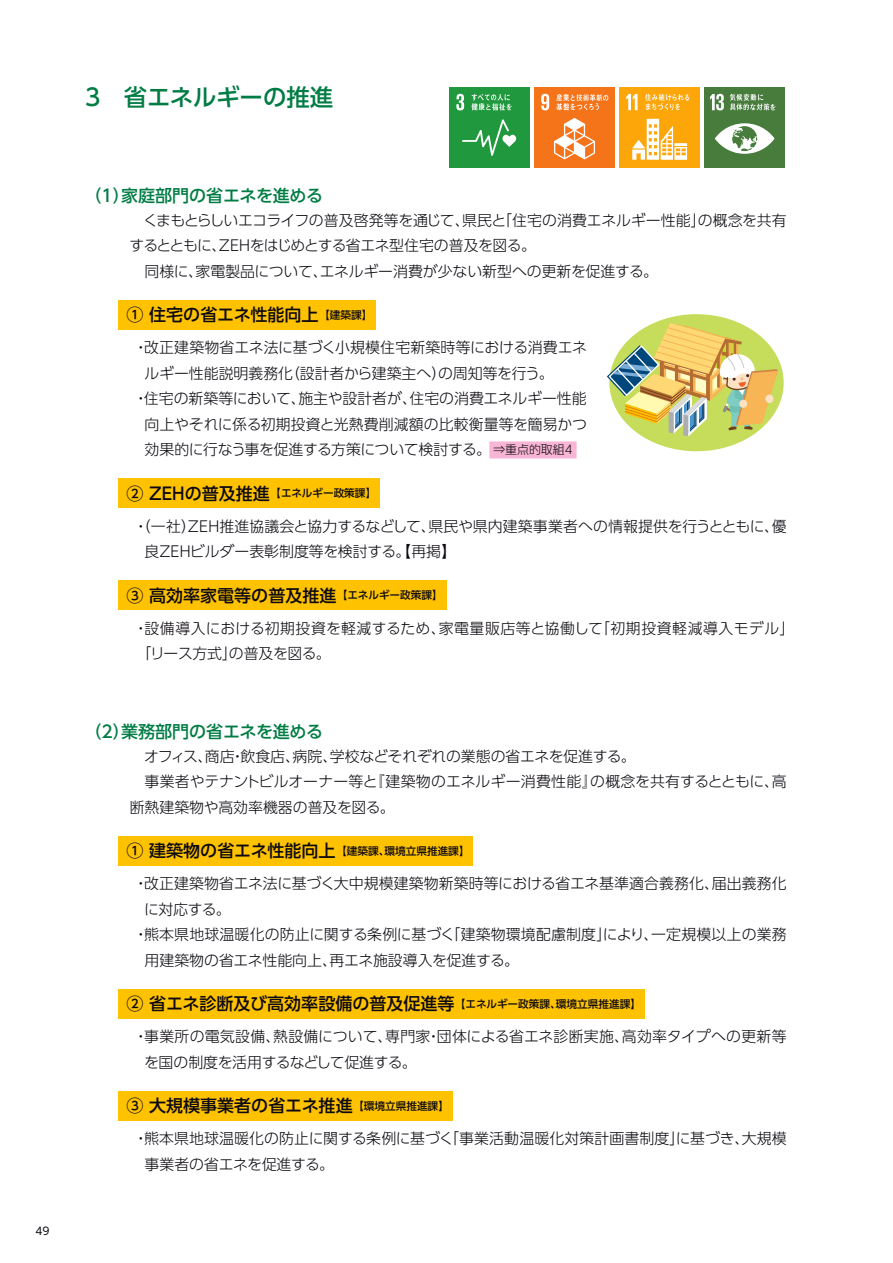
<style>
.page{position:relative;width:893px;height:1263px;background:#fff}
.page>*{position:absolute;margin:0;border:0;box-sizing:border-box;transform-origin:0 0}
.t1{font:500 23.4px "UD Shin Go Pro";letter-spacing:-.005em;color:#007c45}
.t2{font:500 16.95px "UD Shin Go Pro";color:#0c0910}
.t3{font:500 16.95px "UD Shin Go Pro";letter-spacing:-.01em;color:#007c45}
.t4{font:300 14.85px/25.5px "UD Shin Go Pro";color:#0c0910}
.t5{font:300 14.85px "UD Shin Go Pro";letter-spacing:-.025em;color:#0c0910}
.t6{font:300 14.85px "UD Shin Go Pro";letter-spacing:-.04em;color:#0c0910}
.t7{font:500 10.65px "UD Shin Go Pro";color:#0c0910}
.t8{font:10.65px "UD Shin Go NT Pro";color:#0c0910}
.s1{font-size:10.65px}
.s2{font-size:11.85px}
.s3{font-size:16.95px}
</style>
<div class="page">
<div style="left:118px;top:300px;width:258px;height:30px;background:#ffc200"></div>
<div style="left:489px;top:441px;width:88px;height:17px;background:#f8b5d5"></div>
<div style="left:118px;top:478px;width:262px;height:30px;background:#ffc200"></div>
<div style="left:118px;top:580px;width:328px;height:30px;background:#ffc200"></div>
<div style="left:118px;top:836px;width:355px;height:29px;background:#ffc200"></div>
<div style="left:118px;top:989px;width:526px;height:29px;background:#ffc200"></div>
<div style="left:118px;top:1091px;width:334px;height:29px;background:#ffc200"></div>
<div style="left:449px;top:87px;width:80px;height:81px;background:#20993e"></div>
<svg style="left:462px;top:119px;width:54px;height:37px"></svg>
<svg style="left:456px;top:94px;width:8px;height:16px"></svg>
<svg style="left:471px;top:94px;width:41px;height:16px"></svg>
<div style="left:534px;top:87px;width:80px;height:81px;background:#f57319"></div>
<svg style="left:554px;top:118px;width:41px;height:41px"></svg>
<svg style="left:541px;top:94px;width:8px;height:16px"></svg>
<svg style="left:556px;top:94px;width:52px;height:16px"></svg>
<div style="left:619px;top:87px;width:80px;height:81px;background:#fca60a"></div>
<svg style="left:632px;top:119px;width:55px;height:41px"></svg>
<svg style="left:626px;top:94px;width:11px;height:16px"></svg>
<svg style="left:645px;top:94px;width:44px;height:16px"></svg>
<div style="left:704px;top:87px;width:80px;height:81px;background:#477c3d"></div>
<svg style="left:715px;top:123px;width:60px;height:31px"></svg>
<svg style="left:710px;top:94px;width:14px;height:16px"></svg>
<svg style="left:730px;top:94px;width:45px;height:16px"></svg>
<div style="left:609px;top:314px;width:175px;height:137px;background:#c5dd5a;border-radius:50%"></div>
<svg style="left:607px;top:323px;width:171px;height:113px"></svg>
<p class="t8" style="left:36px;top:1222px;width:16px">49</p>
<h1 class="t1" style="left:85px;top:78px;width:250px">3　省エネルギーの推進</h1>
<p class="t3" style="left:85px;top:182px;width:240px">（1）家庭部門の省エネを進める</p>
<p class="t4" style="left:143px;top:207px;width:645px">くまもとらしいエコライフの普及啓発等を通じて、県民と「住宅の消費エネルギー性能」の概念を共有</p>
<p class="t6" style="left:129px;top:234px;width:408px">するとともに、ZEHをはじめとする省エネ型住宅の普及を図る。</p>
<p class="t4" style="left:145px;top:258px;width:515px">同様に、家電製品について、エネルギー消費が少ない新型への更新を促進する。</p>
<p class="t2" style="left:126px;top:301px;width:248px">① 住宅の省エネ性能向上 <span class="s1">【建築課】</span></p>
<p class="t4" style="left:134px;top:334px;width:455px">・改正建築物省エネ法に基づく小規模住宅新築時等における消費エネ</p>
<p class="t4" style="left:145px;top:360px;width:410px">ルギー性能説明義務化（設計者から建築主へ）の周知等を行う。</p>
<p class="t4" style="left:134px;top:385px;width:455px">・住宅の新築等において、施主や設計者が、住宅の消費エネルギー性能</p>
<p class="t4" style="left:145px;top:411px;width:444px">向上やそれに係る初期投資と光熱費削減額の比較衡量等を簡易かつ</p>
<p class="t5" style="left:145px;top:438px;width:430px">効果的に行なう事を促進する方策について検討する。 <span class="s2">⇒重点的取組4</span></p>
<p class="t7" style="left:126px;top:485px;width:251px"><span class="s3">② ZEHの普及推進</span> 【エネルギー政策課】</p>
<p class="t4" style="left:145px;top:513px;width:643px;text-indent:-11px">・（一社）ZEH推進協議会と協力するなどして、県民や県内建築事業者への情報提供を行うとともに、優良ZEHビルダー表彰制度等を検討する。【再掲】</p>
<p class="t2" style="left:126px;top:582px;width:318px">③ 高効率家電等の普及推進 <span class="s1">【エネルギー政策課】</span></p>
<p class="t4" style="left:134px;top:615px;width:662px">・設備導入における初期投資を軽減するため、家電量販店等と協働して「初期投資軽減導入モデル」「リース方式」の普及を図る。</p>
<p class="t3" style="left:85px;top:718px;width:240px">（2）業務部門の省エネを進める</p>
<p class="t4" style="left:144px;top:743px;width:493px">オフィス、商店・飲食店、病院、学校などそれぞれの業態の省エネを促進する。</p>
<p class="t4" style="left:145px;top:768px;width:644px">事業者やテナントビルオーナー等と『建築物のエネルギー消費性能』の概念を共有するとともに、高</p>
<p class="t4" style="left:130px;top:794px;width:267px">断熱建築物や高効率機器の普及を図る。</p>
<p class="t7" style="left:126px;top:842px;width:345px"><span class="s3">① 建築物の省エネ性能向上</span> 【建築課、環境立県推進課】</p>
<p class="t4" style="left:134px;top:870px;width:654px">・改正建築物省エネ法に基づく大中規模建築物新築時等における省エネ基準適合義務化、届出義務化</p>
<p class="t4" style="left:144px;top:896px;width:88px">に対応する。</p>
<p class="t4" style="left:134px;top:921px;width:654px">・熊本県地球温暖化の防止に関する条例に基づく「建築物環境配慮制度」により、一定規模以上の業務</p>
<p class="t4" style="left:145px;top:947px;width:376px">用建築物の省エネ性能向上、再エネ施設導入を促進する。</p>
<p class="t2" style="left:126px;top:990px;width:516px">② 省エネ診断及び高効率設備の普及促進等 <span class="s1">【エネルギー政策課、環境立県推進課】</span></p>
<p class="t4" style="left:144px;top:1023px;width:644px;text-indent:-11px">・事業所の電気設備、熱設備について、専門家・団体による省エネ診断実施、高効率タイプへの更新等を国の制度を活用するなどして促進する。</p>
<p class="t2" style="left:126px;top:1092px;width:324px">③ 大規模事業者の省エネ推進 <span class="s1">【環境立県推進課】</span></p>
<p class="t4" style="left:145px;top:1125px;width:644px;text-indent:-11px">・熊本県地球温暖化の防止に関する条例に基づく「事業活動温暖化対策計画書制度」に基づき、大規模事業者の省エネを促進する。</p>
</div>
